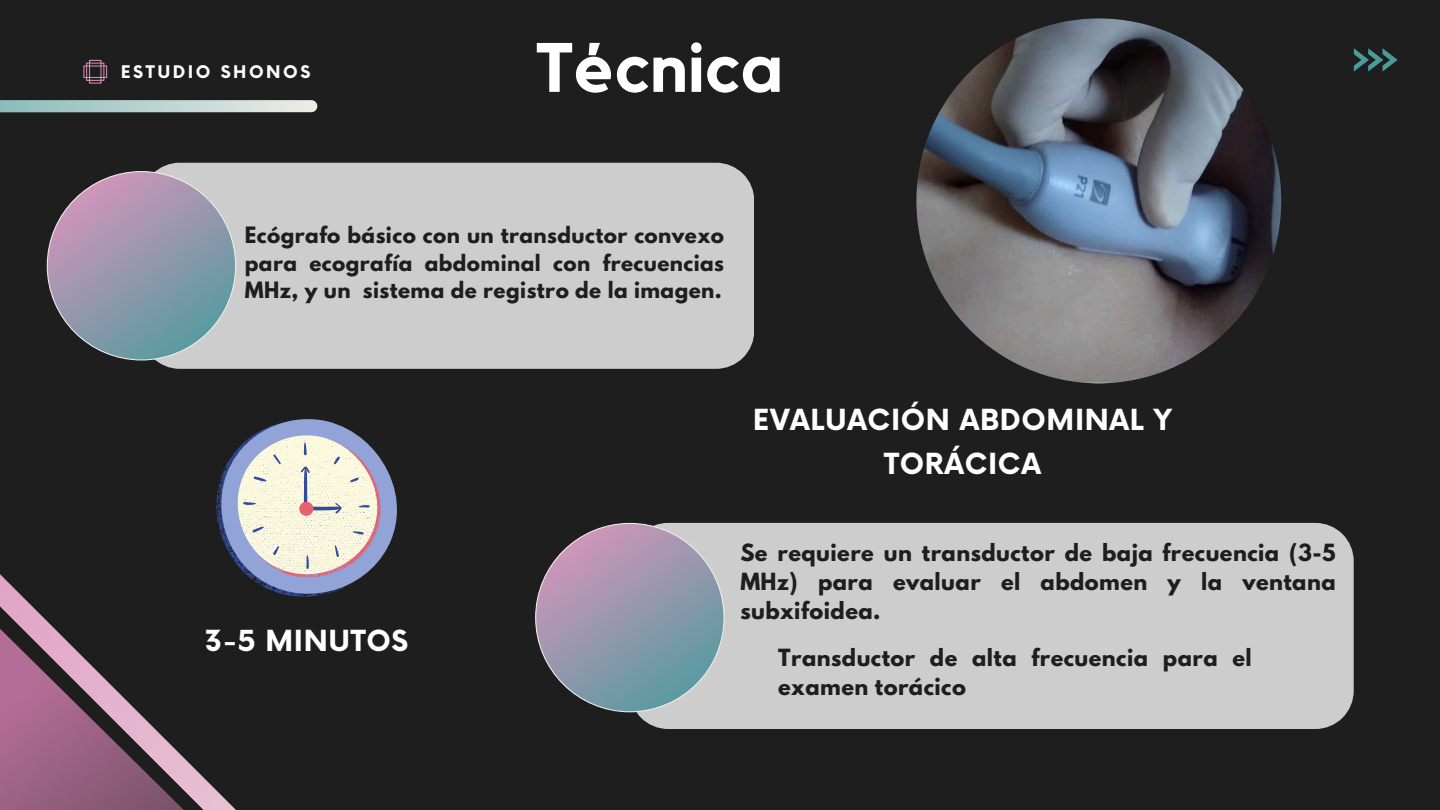
<style>
.page{position:relative;width:1440px;height:810px;background:#1e1e1e}
.page>*{position:absolute;margin:0;border:0;box-sizing:border-box;transform-origin:0 0}
.t1{font:700 69px "Kollektif";color:#fff}
.t2{font:700 28.3px/44.2px "Now";letter-spacing:.02em;color:#fff;text-align:center}
.t3{font:700 21px/29.2px "League Spartan";letter-spacing:.02em;color:#1e1e1e;text-align:justify}
.t4{font:700 20px/27.8px "League Spartan";letter-spacing:.02em;color:#1e1e1e;text-align:justify}
.t5{font:700 17px "Now";letter-spacing:.145em;color:#fff}
</style>
<div class="page">
<svg style="left:1354px;top:48px;width:44px;height:23px"></svg>
<svg style="left:0;top:100px;width:317px;height:12px;background:#b9d1cf"></svg>
<div style="left:630px;top:523px;width:724px;height:206px;background:#cdcdcd"></div>
<svg style="left:606px;top:523px;width:119px;height:189px;background:#96a1b1"></svg>
<div style="left:156px;top:163px;width:598px;height:206px;background:#cdcdcd"></div>
<svg style="left:47px;top:171px;width:189px;height:170px;background:#9292a5"></svg>
<img style="left:916px;top:18px;width:365px;height:365px;border-radius:50%">
<svg style="left:84px;top:341px;width:259px;height:28px;background:#a0a9ab"></svg>
<svg style="left:0;top:526px;width:606px;height:284px"></svg>
<svg style="left:216px;top:419px;width:181px;height:178px"></svg>
<p class="t5" style="left:121px;top:63px;width:191px">ESTUDIO SHONOS</p>
<h1 class="t1" style="left:535px;top:36px;width:249px">Técnica</h1>
<p class="t4" style="left:245px;top:224px;width:481px">Ecógrafo básico con un transductor convexo para ecografía abdominal con frecuencias MHz, y un sistema de registro de la imagen.</p>
<h2 class="t2" style="left:205px;top:621px;width:205px">3-5 MINUTOS</h2>
<h2 class="t2" style="left:753px;top:400px;width:421px">EVALUACIÓN ABDOMINAL Y<br>TORÁCICA</h2>
<p class="t3" style="left:740px;top:540px;width:597px">Se requiere un transductor de baja frecuencia (3-5<br>MHz) para evaluar el abdomen y la ventana subxifoidea.</p>
<p class="t3" style="left:778px;top:645px;width:475px">Transductor de alta frecuencia para el examen torácico</p>
</div>
